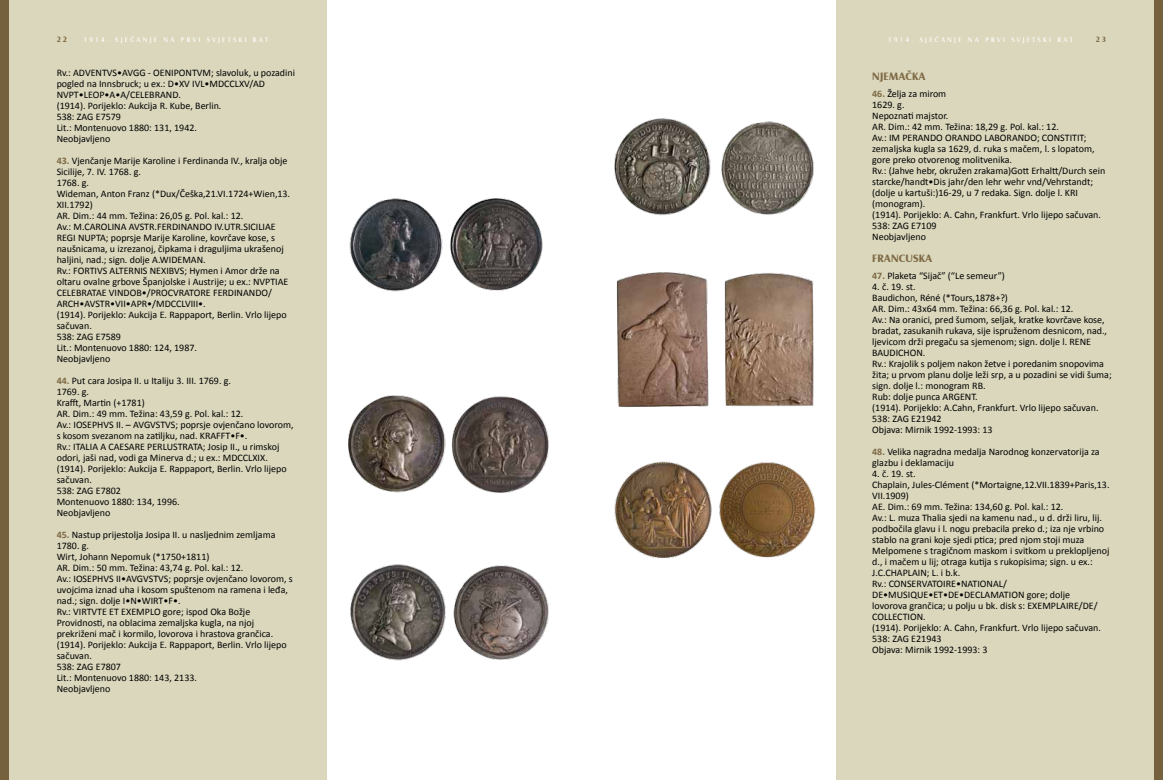
<style>
.page{position:relative;width:1163px;height:780px;background:#fff}
.page>*{position:absolute;margin:0;border:0;box-sizing:border-box;transform-origin:0 0}
.t1{font:700 11px "Castle T";letter-spacing:.025em;color:#7e6944}
.t2{font:10px/11px "Calibri";color:#000}
.t3{font:700 8px "Castle T";color:#7e6944}
.t4{font:7px "Castle T";letter-spacing:.32em;color:#fff}
.s1{font-weight:700;color:#7e6944}
</style>
<div class="page">
<div style="left:0;top:0;width:326px;height:780px;background:#dad7bc"></div>
<div style="left:836px;top:0;width:326px;height:780px;background:#dad7bc"></div>
<div style="left:1154px;top:0;width:8px;height:780px;background:#75613e"></div>
<div style="left:0;top:0;width:9px;height:780px;background:#75613e"></div>
<img style="left:349px;top:198px;width:94px;height:94px">
<img style="left:450px;top:198px;width:93px;height:93px">
<img style="left:348px;top:395px;width:98px;height:98px">
<img style="left:452px;top:396px;width:97px;height:97px">
<img style="left:350px;top:564px;width:96px;height:97px">
<img style="left:453px;top:565px;width:96px;height:95px">
<img style="left:614px;top:118px;width:200px;height:97px">
<img style="left:616px;top:272px;width:198px;height:135px">
<img style="left:614px;top:461px;width:98px;height:97px">
<img style="left:719px;top:462px;width:97px;height:96px">
<p class="t3" style="left:57px;top:34px;width:12px">22</p>
<p class="t4" style="left:84px;top:35px;width:186px">1914. SJEĆANJE NA PRVI SVJETSKI RAT</p>
<p class="t4" style="left:888px;top:35px;width:186px">1914. SJEĆANJE NA PRVI SVJETSKI RAT</p>
<p class="t3" style="left:1095px;top:34px;width:12px">23</p>
<p class="t2" style="left:57px;top:67px;width:240px">Rv.: ADVENTVS•AVGG - OENIPONTVM; slavoluk, u pozadini pogled na Innsbruck; u ex.: D•XV IVL•MDCCLXV/AD NVPT•LEOP•A•A/CELEBRAND.<br>(1914). Porijeklo: Aukcija R. Kube, Berlin.<br>538: ZAG E7579<br>Lit.: Montenuovo 1880: 131, 1942.<br>Neobjavljeno</p>
<p class="t2" style="left:57px;top:155px;width:235px"><span class="s1">43.</span> Vjenčanje Marije Karoline i Ferdinanda IV., kralja obje Sicilije, 7. IV. 1768. g.<br>1768. g.<br>Wideman, Anton Franz (*Dux/Češka,21.VI.1724+Wien,13.<br>XII.1792)<br>AR. Dim.: 44 mm. Težina: 26,05 g. Pol. kal.: 12.<br>Av.: M.CAROLINA AVSTR.FERDINANDO IV.UTR.SICILIAE REGI NUPTA; poprsje Marije Karoline, kovrčave kose, s naušnicama, u izrezanoj, čipkama i draguljima ukrašenoj haljini, nad.; sign. dolje A.WIDEMAN.<br>Rv.: FORTIVS ALTERNIS NEXIBVS; Hymen i Amor drže na oltaru ovalne grbove Španjolske i Austrije; u ex.: NVPTIAE CELEBRATAE VINDOB•/PROCVRATORE FERDINANDO/ ARCH•AVSTR•VII•APR•/MDCCLVIII•.<br>(1914). Porijeklo: Aukcija E. Rappaport, Berlin. Vrlo lijepo sačuvan.<br>538: ZAG E7589<br>Lit.: Montenuovo 1880: 124, 1987.<br>Neobjavljeno</p>
<p class="t2" style="left:57px;top:375px;width:238px"><span class="s1">44.</span> Put cara Josipa II. u Italiju 3. III. 1769. g.<br>1769. g.<br>Krafft, Martin (+1781)<br>AR. Dim.: 49 mm. Težina: 43,59 g. Pol. kal.: 12.<br>Av.: IOSEPHVS II. – AVGVSTVS; poprsje ovjenčano lovorom, s kosom svezanom na zatiljku, nad. KRAFFT•F•.<br>Rv.: ITALIA A CAESARE PERLUSTRATA; Josip II., u rimskoj odori, jaši nad, vodi ga Minerva d.; u ex.: MDCCLXIX. (1914). Porijeklo: Aukcija E. Rappaport, Berlin. Vrlo lijepo sačuvan.<br>538: ZAG E7802<br>Montenuovo 1880: 134, 1996.<br>Neobjavljeno</p>
<p class="t2" style="left:57px;top:529px;width:237px"><span class="s1">45.</span> Nastup prijestolja Josipa II. u nasljednim zemljama 1780. g.<br>Wirt, Johann Nepomuk (*1750+1811)<br>AR. Dim.: 50 mm. Težina: 43,74 g. Pol. kal.: 12.<br>Av.: IOSEPHVS II•AVGVSTVS; poprsje ovjenčano lovorom, s uvojcima iznad uha i kosom spuštenom na ramena i leđa, nad.; sign. dolje I•N•WIRT•F•.<br>Rv.: VIRTVTE ET EXEMPLO gore; ispod Oka Božje Providnosti, na oblacima zemaljska kugla, na njoj prekriženi mač i kormilo, lovorova i hrastova grančica. (1914). Porijeklo: Aukcija E. Rappaport, Berlin. Vrlo lijepo sačuvan.<br>538: ZAG E7807<br>Lit.: Montenuovo 1880: 143, 2133.<br>Neobjavljeno</p>
<p class="t1" style="left:872px;top:69px;width:55px">NJEMAČKA</p>
<p class="t2" style="left:872px;top:88px;width:234px"><span class="s1">46.</span> Želja za mirom<br>1629. g.<br>Nepoznati majstor.<br>AR. Dim.: 42 mm. Težina: 18,29 g. Pol. kal.: 12.<br>Av.: IM PERANDO ORANDO LABORANDO; CONSTITIT; zemaljska kugla sa 1629, d. ruka s mačem, l. s lopatom, gore preko otvorenog molitvenika.<br>Rv.: (Jahve hebr, okružen zrakama)Gott Erhaltt/Durch sein starcke/handt•Dis jahr/den lehr wehr vnd/Vehrstandt; (dolje u kartuši:)16-29, u 7 redaka. Sign. dolje l. KRI (monogram).<br>(1914). Porijeklo: A. Cahn, Frankfurt. Vrlo lijepo sačuvan.<br>538: ZAG E7109<br>Neobjavljeno</p>
<p class="t1" style="left:872px;top:251px;width:61px">FRANCUSKA</p>
<p class="t2" style="left:872px;top:270px;width:134px"><span class="s1">47.</span> Plaketa “Sijač” (“Le semeur”)</p>
<p class="t2" style="left:872px;top:281px;width:241px">4. č. 19. st.<br>Baudichon, Réné (*Tours,1878+?)<br>AR. Dim.: 43x64 mm. Težina: 66,36 g. Pol. kal.: 12.<br>Av.: Na oranici, pred šumom, seljak, kratke kovrčave kose, bradat, zasukanih rukava, sije ispruženom desnicom, nad., ljevicom drži pregaču sa sjemenom; sign. dolje l. RENE BAUDICHON.<br>Rv.: Krajolik s poljem nakon žetve i poredanim snopovima žita; u prvom planu dolje leži srp, a u pozadini se vidi šuma; sign. dolje l.: monogram RB.<br>Rub: dolje punca ARGENT.<br>(1914). Porijeklo: A.Cahn, Frankfurt. Vrlo lijepo sačuvan.<br>538: ZAG E21942<br>Objava: Mirnik 1992-1993: 13</p>
<p class="t2" style="left:872px;top:446px;width:229px"><span class="s1">48.</span> Velika nagradna medalja Narodnog konzervatorija za glazbu i deklamaciju</p>
<p class="t2" style="left:872px;top:468px;width:239px">4. č. 19. st.<br>Chaplain, Jules-Clément (*Mortaigne,12.VII.1839+Paris,13.<br>VII.1909)<br>AE. Dim.: 69 mm. Težina: 134,60 g. Pol. kal.: 12.<br>Av.: L. muza Thalia sjedi na kamenu nad., u d. drži liru, lij. podbočila glavu i l. nogu prebacila preko d.; iza nje vrbino stablo na grani koje sjedi ptica; pred njom stoji muza Melpomene s tragičnom maskom i svitkom u preklopljenoj d., i mačem u lij; otraga kutija s rukopisima; sign. u ex.:<br>J.C.CHAPLAIN; L. i b.k.<br>Rv.: CONSERVATOIRE•NATIONAL/ DE•MUSIQUE•ET•DE•DECLAMATION gore; dolje<br>lovorova grančica; u polju u bk. disk s: EXEMPLAIRE/DE/ COLLECTION.<br>(1914). Porijeklo: A. Cahn, Frankfurt. Vrlo lijepo sačuvan.<br>538: ZAG E21943<br>Objava: Mirnik 1992-1993: 3</p>
</div>
